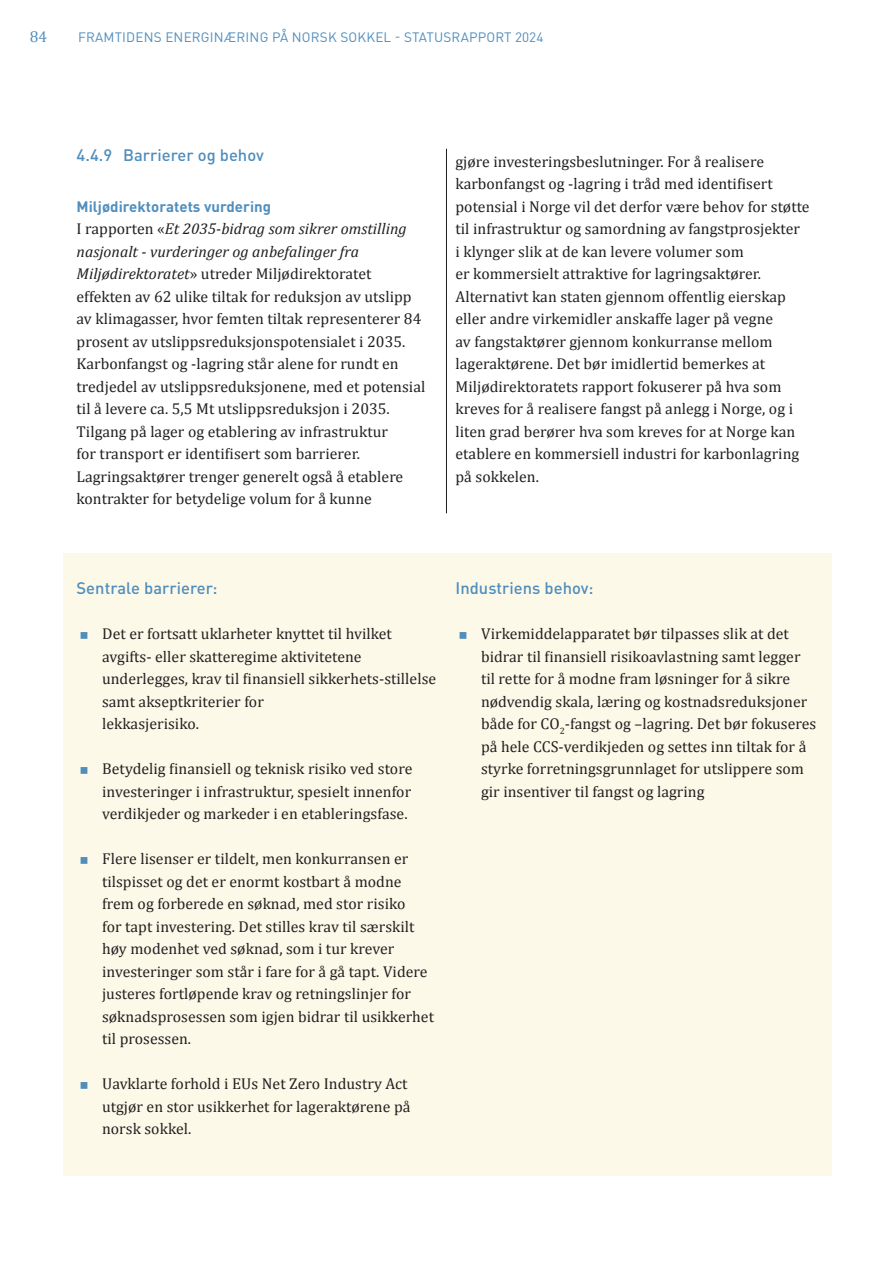
<style>
.page{position:relative;width:893px;height:1263px;background:#fff}
.page>*{position:absolute;margin:0;border:0;box-sizing:border-box;transform-origin:0 0}
.brødtekst_uthevet{font:500 16.5px "DINOT";letter-spacing:.005em;color:#508ebd}
.t1{font:15.75px/22.5px "Cambria";letter-spacing:.005em;color:#231f20}
.t2{font:15.75px "Cambria";color:#508ebd}
.t3{font:700 15px "DINOT";letter-spacing:.005em;color:#508ebd}
.t4{font:13.5px "DINOT";letter-spacing:.015em;color:#508ebd}
.s1{font-style:italic}
</style>
<div class="page">
<div style="left:63px;top:553px;width:768px;height:623px;background:#fdf9e9"></div>
<hr style="left:446px;top:149px;width:1px;height:364px;background:#231f20">
<p class="t2" style="left:30px;top:27px;width:19px">84</p>
<p class="t4" style="left:78px;top:28px;width:467px">FRAMTIDENS ENERGINÆRING PÅ NORSK SOKKEL - STATUSRAPPORT 2024</p>
<p class="brødtekst_uthevet" style="left:77px;top:145px;width:189px">4.4.9 Barrierer og behov</p>
<p class="t3" style="left:77px;top:196px;width:196px">Miljødirektoratets vurdering</p>
<p class="t1" style="left:77px;top:217px;width:350px">I rapporten «<span class="s1">Et 2035-bidrag som sikrer omstilling nasjonalt - vurderinger og anbefalinger fra Miljødirektoratet</span>» utreder Miljødirektoratet effekten av 62 ulike tiltak for reduksjon av utslipp av klimagasser, hvor femten tiltak representerer 84 prosent av utslippsreduksjonspotensialet i 2035.<br>Karbonfangst og -lagring står alene for rundt en tredjedel av utslippsreduksjonene, med et potensial til å levere ca. 5,5 Mt utslippsreduksjon i 2035.<br>Tilgang på lager og etablering av infrastruktur<br>for transport er identifisert som barrierer.<br>Lagringsaktører trenger generelt også å etablere kontrakter for betydelige volum for å kunne</p>
<p class="t1" style="left:455px;top:150px;width:356px">gjøre investeringsbeslutninger. For å realisere karbonfangst og -lagring i tråd med identifisert potensial i Norge vil det derfor være behov for støtte til infrastruktur og samordning av fangstprosjekter<br>i klynger slik at de kan levere volumer som<br>er kommersielt attraktive for lagringsaktører.<br>Alternativt kan staten gjennom offentlig eierskap eller andre virkemidler anskaffe lager på vegne<br>av fangstaktører gjennom konkurranse mellom lageraktørene. Det bør imidlertid bemerkes at Miljødirektoratets rapport fokuserer på hva som kreves for å realisere fangst på anlegg i Norge, og i liten grad berører hva som kreves for at Norge kan etablere en kommersiell industri for karbonlagring på sokkelen.</p>
<p class="brødtekst_uthevet" style="left:77px;top:578px;width:143px">Sentrale barrierer:</p>
<p class="t1" style="left:102px;top:622px;width:336px">Det er fortsatt uklarheter knyttet til hvilket avgifts- eller skatteregime aktivitetene underlegges, krav til finansiell sikkerhets-stillelse samt akseptkriterier for<br>lekkasjerisiko.</p>
<p class="t1" style="left:102px;top:757px;width:312px;text-align:justify">Betydelig finansiell og teknisk risiko ved store investeringer i infrastruktur, spesielt innenfor verdikjeder og markeder i en etableringsfase.</p>
<p class="t1" style="left:102px;top:847px;width:333px">Flere lisenser er tildelt, men konkurransen er tilspisset og det er enormt kostbart å modne frem og forberede en søknad, med stor risiko<br>for tapt investering. Det stilles krav til særskilt høy modenhet ved søknad, som i tur krever investeringer som står i fare for å gå tapt. Videre justeres fortløpende krav og retningslinjer for søknadsprosessen som igjen bidrar til usikkerhet til prosessen.</p>
<p class="t1" style="left:102px;top:1072px;width:310px">Uavklarte forhold i EUs Net Zero Industry Act utgjør en stor usikkerhet for lageraktørene på norsk sokkel.</p>
<p class="brødtekst_uthevet" style="left:455px;top:578px;width:139px">Industriens behov:</p>
<p class="t1" style="left:481px;top:622px;width:337px">Virkemiddelapparatet bør tilpasses slik at det bidrar til finansiell risikoavlastning samt legger til rette for å modne fram løsninger for å sikre nødvendig skala, læring og kostnadsreduksjoner både for CO<sub>2</sub>-fangst og –lagring. Det bør fokuseres på hele CCS-verdikjeden og settes inn tiltak for å styrke forretningsgrunnlaget for utslippere som gir insentiver til fangst og lagring</p>
</div>
